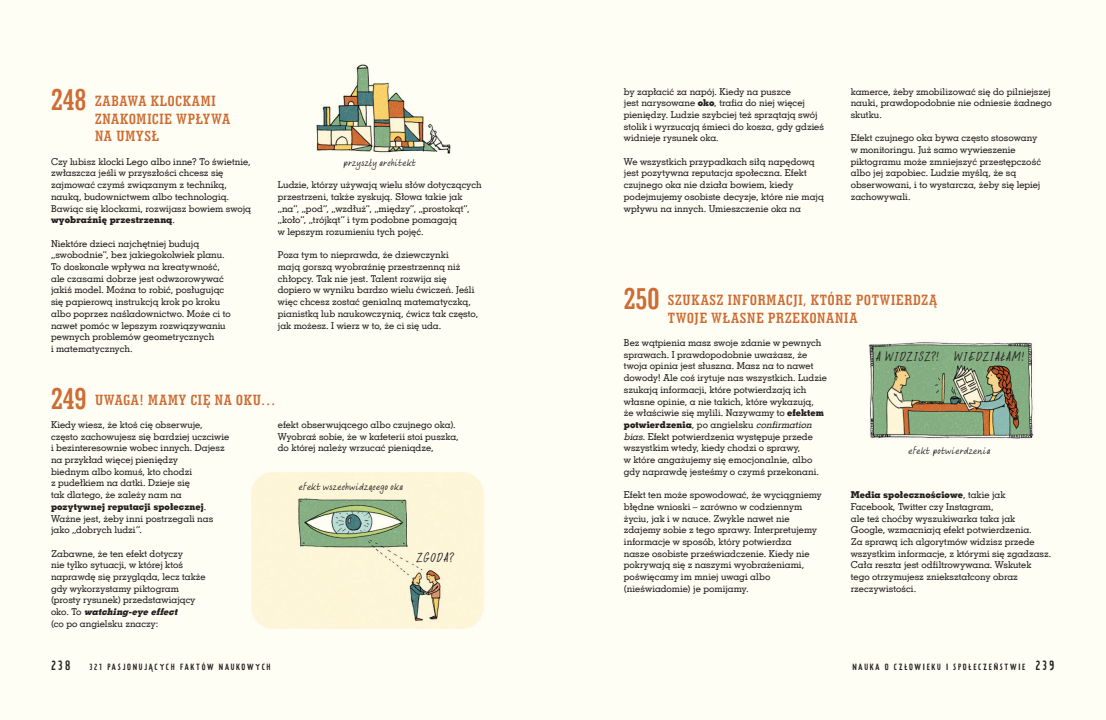
<style>
.page{position:relative;width:1106px;height:720px;background:#fffef4}
.page>*{position:absolute;margin:0;border:0;box-sizing:border-box;transform-origin:0 0}
.ROZDZ_8_pom_ciem{font:15px/17.5px "Geo Slab 703 Bd Cn EU";letter-spacing:.055em;color:#ce6c34}
.PODPISY_RYS{font:12px "Abelia";letter-spacing:-.01em;color:#231f20}
.t1{font:12px "Prater Sans One Regular MOD";color:#231f20}
.TXT_2_kol{font:9.5px/11.7px "Geo Slab 703 Md EU";letter-spacing:.005em;color:#231f20}
.PODPISY_RYS_pisanka{font:9px "Abelia";letter-spacing:.005em;color:#231f20}
.t2{font:8px "Prater Sans One Regular MOD";letter-spacing:.215em;color:#231f20}
.s1{font-size:31px}
.s2{font-family:"Geo Slab 703 X Bd EU"}
.s3{font-family:"Geo Slab 703 X Bd EU";font-style:italic}
.s4{font-style:italic}
.s5{font-size:12px}
</style>
<div class="page">
<img style="left:316px;top:64px;width:135px;height:90px">
<img style="left:251px;top:472px;width:233px;height:157px">
<img style="left:869px;top:342px;width:165px;height:97px">
<p class="ROZDZ_8_pom_ciem" style="left:95px;top:92px;width:137px;text-indent:-44px"><span class="s1">248</span> ZABAWA KLOCKAMI<br>ZNAKOMICIE WPŁYWA<br>NA UMYSŁ</p>
<p class="TXT_2_kol" style="left:51px;top:155px;width:201px">Czy lubisz klocki Lego albo inne? To świetnie, zwłaszcza jeśli w przyszłości chcesz się zajmować czymś związanym z techniką, nauką, budownictwem albo technologią.<br>Bawiąc się klockami, rozwijasz bowiem swoją <span class="s2">wyobraźnię przestrzenną</span>.</p>
<p class="TXT_2_kol" style="left:51px;top:237px;width:181px">Niektóre dzieci najchętniej budują „swobodnie”, bez jakiegokolwiek planu.<br>To doskonale wpływa na kreatywność, ale czasami dobrze jest odwzorowywać jakiś model. Można to robić, posługując się papierową instrukcją krok po kroku albo poprzez naśladownictwo. Może ci to nawet pomóc w lepszym rozwiązywaniu pewnych problemów geometrycznych<br>i matematycznych.</p>
<p class="PODPISY_RYS_pisanka" style="left:343px;top:157px;width:74px">przyszły architekt</p>
<p class="TXT_2_kol" style="left:278px;top:179px;width:205px">Ludzie, którzy używają wielu słów dotyczących przestrzeni, także zyskują. Słowa takie jak „na”, „pod”, „wzdłuż”, „między”, „prostokąt”, „koło”, „trójkąt” i tym podobne pomagają<br>w lepszym rozumieniu tych pojęć.</p>
<p class="TXT_2_kol" style="left:278px;top:249px;width:202px">Poza tym to nieprawda, że dziewczynki<br>mają gorszą wyobraźnię przestrzenną niż chłopcy. Tak nie jest. Talent rozwija się dopiero w wyniku bardzo wielu ćwiczeń. Jeśli więc chcesz zostać genialną matematyczką, pianistką lub naukowczynią, ćwicz tak często, jak możesz. I wierz w to, że ci się uda.</p>
<p class="ROZDZ_8_pom_ciem" style="left:51px;top:390px;width:226px"><span class="s1">249</span> UWAGA! MAMY CIĘ NA OKU…</p>
<p class="TXT_2_kol" style="left:51px;top:419px;width:180px">Kiedy wiesz, że ktoś cię obserwuje, często zachowujesz się bardziej uczciwie i bezinteresownie wobec innych. Dajesz na przykład więcej pieniędzy<br>biednym albo komuś, kto chodzi<br>z pudełkiem na datki. Dzieje się<br>tak dlatego, że zależy nam na <span class="s2">pozytywnej reputacji społecznej</span>.<br>Ważne jest, żeby inni postrzegali nas jako „dobrych ludzi”.</p>
<p class="TXT_2_kol" style="left:51px;top:547px;width:156px">Zabawne, że ten efekt dotyczy<br>nie tylko sytuacji, w której ktoś naprawdę się przygląda, lecz także gdy wykorzystamy piktogram (prosty rysunek) przedstawiający<br>o k o . T o <span class="s3">watching-eye effect<br></span>(co po angielsku znaczy:</p>
<p class="TXT_2_kol" style="left:278px;top:419px;width:182px">efekt obserwującego albo czujnego oka).<br>Wyobraź sobie, że w kafeterii stoi puszka, do której należy wrzucać pieniądze,</p>
<p class="PODPISY_RYS_pisanka" style="left:299px;top:480px;width:106px">efekt wszechwidzącego oka</p>
<p class="PODPISY_RYS" style="left:416px;top:549px;width:40px">ZGODA?</p>
<p class="TXT_2_kol" style="left:624px;top:85px;width:202px">by zapłacić za napój. Kiedy na puszce<br>jest narysowane <span class="s2">oko</span>, trafia do niej więcej pieniędzy. Ludzie szybciej też sprzątają swój stolik i wyrzucają śmieci do kosza, gdy gdzieś widnieje rysunek oka.</p>
<p class="TXT_2_kol" style="left:624px;top:155px;width:201px">We wszystkich przypadkach siłą napędową jest pozytywna reputacja społeczna. Efekt czujnego oka nie działa bowiem, kiedy podejmujemy osobiste decyzje, które nie mają wpływu na innych. Umieszczenie oka na</p>
<p class="TXT_2_kol" style="left:850px;top:85px;width:203px">kamerce, żeby zmobilizować się do pilniejszej nauki, prawdopodobnie nie odniesie żadnego skutku.</p>
<p class="TXT_2_kol" style="left:850px;top:132px;width:192px">Efekt czujnego oka bywa często stosowany w monitoringu. Już samo wywieszenie piktogramu może zmniejszyć przestępczość albo jej zapobiec. Ludzie myślą, że są obserwowani, i to wystarcza, żeby się lepiej zachowywali.</p>
<p class="ROZDZ_8_pom_ciem" style="left:668px;top:291px;width:271px;text-indent:-44px"><span class="s1">250</span> SZUKASZ INFORMACJI, KTÓRE POTWIERDZĄ<br>TWOJE WŁASNE PRZEKONANIA</p>
<p class="TXT_2_kol" style="left:624px;top:337px;width:204px">Bez wątpienia masz swoje zdanie w pewnych sprawach. I prawdopodobnie uważasz, że twoja opinia jest słuszna. Masz na to nawet dowody! Ale coś irytuje nas wszystkich. Ludzie szukają informacji, które potwierdzają ich własne opinie, a nie takich, które wykazują,<br>że właściwie się mylili. Nazywamy to <span class="s2">efektem potwierdzenia</span>, po angielsku <span class="s4">confirmation bias</span>. Efekt potwierdzenia występuje przede wszystkim wtedy, kiedy chodzi o sprawy,<br>w które angażujemy się emocjonalnie, albo gdy naprawdę jesteśmy o czymś przekonani.</p>
<p class="TXT_2_kol" style="left:624px;top:489px;width:199px">Efekt ten może spowodować, że wyciągniemy błędne wnioski – zarówno w codziennym życiu, jak i w nauce. Zwykle nawet nie zdajemy sobie z tego sprawy. Interpretujemy informacje w sposób, który potwierdza<br>nasze osobiste przeświadczenie. Kiedy nie pokrywają się z naszymi wyobrażeniami, poświęcamy im mniej uwagi albo (nieświadomie) je pomijamy.</p>
<p class="TXT_2_kol" style="left:850px;top:489px;width:202px"><span class="s2">Media społecznościowe</span>, takie jak Facebook, Twitter czy Instagram,<br>ale też choćby wyszukiwarka taka jak Google, wzmacniają efekt potwierdzenia.<br>Za sprawą ich algorytmów widzisz przede wszystkim informacje, z którymi się zgadzasz.<br>Cała reszta jest odfiltrowywana. Wskutek tego otrzymujesz zniekształcony obraz rzeczywistości.</p>
<p class="PODPISY_RYS" style="left:875px;top:348px;width:65px">A WIDZISZ?!</p>
<p class="PODPISY_RYS" style="left:954px;top:348px;width:72px">WIEDZIAŁAM!</p>
<p class="PODPISY_RYS_pisanka" style="left:908px;top:444px;width:83px">efekt potwierdzenia</p>
<p class="t1" style="left:51px;top:658px;width:21px">238</p>
<p class="t2" style="left:90px;top:662px;width:183px">321 PASJONUJĄCYCH FAKTÓW NAUKOWYCH</p>
<p class="t2" style="left:852px;top:662px;width:204px">NAUKA O CZŁOWIEKU I SPOŁECZEŃSTWIE <span class="s5">239</span></p>
</div>
